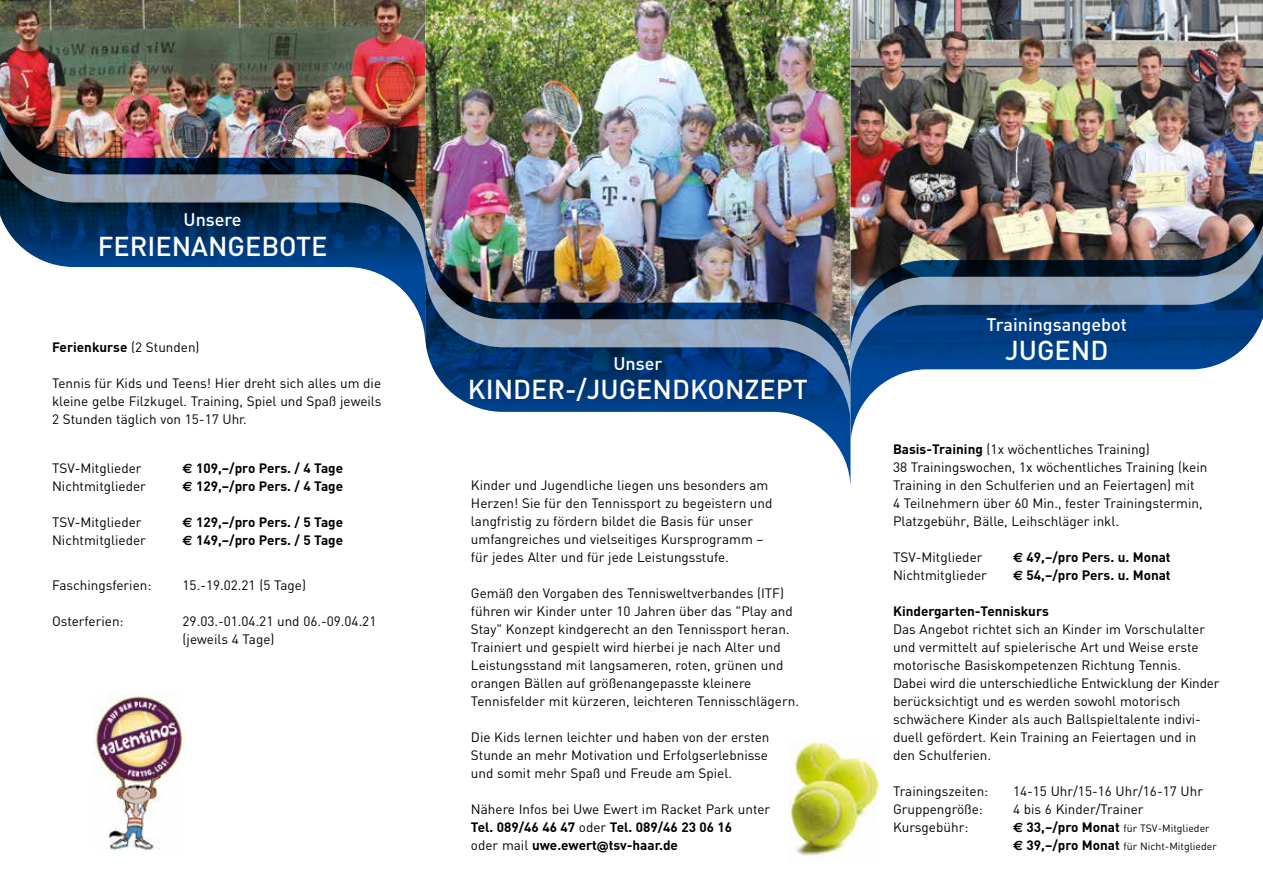
<style>
.page{position:relative;width:1263px;height:893px;background:#fff}
.page>*{position:absolute;margin:0;border:0;box-sizing:border-box;transform-origin:0 0}
.t1{font:500 27px "DIN";color:#fff}
.t2{font:500 18px "DIN";color:#fff}
.t3{font:13.5px/18px "DIN";color:#000}
.t4{font:700 13.5px "DIN";color:#000}
.t5{font:10.5px/18px "DIN";color:#000}
.s1{font-weight:400}
.s2{font-weight:700}
.s3{font-family:"Futura";font-weight:700}
.s4{font-weight:700;font-size:13.5px}
</style>
<div class="page">
<img style="left:789px;top:739px;width:90px;height:120px">
<img style="left:0;top:0;width:425px;height:80px">
<img style="left:0;top:80px;width:425px;height:258px">
<img style="left:0;top:97px;width:425px;height:183px">
<img style="left:425px;top:0;width:425px;height:225px">
<img style="left:425px;top:225px;width:425px;height:255px">
<img style="left:425px;top:242px;width:425px;height:183px">
<img style="left:850px;top:0;width:413px;height:183px">
<svg style="left:850px;top:183px;width:413px;height:264px"></svg>
<img style="left:850px;top:199px;width:413px;height:183px">
<img style="left:94px;top:696px;width:90px;height:154px">
<h2 class="t2" style="left:184px;top:208px;width:60px">Unsere</h2>
<h1 class="t1" style="left:98px;top:229px;width:231px">FERIENANGEBOTE</h1>
<p class="t4" style="left:52px;top:338px;width:149px">Ferienkurse <span class="s1">(2 Stunden)</span></p>
<p class="t3" style="left:52px;top:374px;width:331px;text-align:justify">Tennis für Kids und Teens! Hier dreht sich alles um die kleine gelbe Filzkugel. Training, Spiel und Spaß jeweils 2 Stunden täglich von 15-17 Uhr.</p>
<p class="t3" style="left:52px;top:459px;width:91px">TSV-Mitglieder</p>
<p class="t4" style="left:196px;top:460px;width:148px">109,–/pro Pers. / 4 Tage</p>
<p class="t3" style="left:52px;top:477px;width:95px">Nichtmitglieder</p>
<p class="t4" style="left:196px;top:478px;width:148px">129,–/pro Pers. / 4 Tage</p>
<p class="t3" style="left:52px;top:513px;width:91px">TSV-Mitglieder</p>
<p class="t4" style="left:196px;top:514px;width:148px">129,–/pro Pers. / 5 Tage</p>
<p class="t3" style="left:52px;top:531px;width:95px">Nichtmitglieder</p>
<p class="t4" style="left:196px;top:532px;width:148px">149,–/pro Pers. / 5 Tage</p>
<p class="t3" style="left:52px;top:576px;width:101px">Faschingsferien:</p>
<p class="t3" style="left:183px;top:576px;width:125px">15.-19.02.21 (5 Tage)</p>
<p class="t3" style="left:52px;top:612px;width:73px">Osterferien:</p>
<p class="t3" style="left:183px;top:612px;width:195px">29.03.-01.04.21 und 06.-09.04.21 (jeweils 4 Tage)</p>
<h2 class="t2" style="left:613px;top:352px;width:50px">Unser</h2>
<h1 class="t1" style="left:468px;top:372px;width:341px">KINDER-/JUGENDKONZEPT</h1>
<p class="t3" style="left:471px;top:476px;width:303px">Kinder und Jugendliche liegen uns besonders am Herzen! Sie für den Tennissport zu begeistern und langfristig zu fördern bildet die Basis für unser umfangreiches und vielseitiges Kursprogramm – für jedes Alter und für jede Leistungsstufe.</p>
<p class="t3" style="left:471px;top:584px;width:330px">Gemäß den Vorgaben des Tennisweltverbandes (ITF) führen wir Kinder unter 10 Jahren über das "Play and Stay" Konzept kindgerecht an den Tennissport heran.<br>Trainiert und gespielt wird hierbei je nach Alter und Leistungsstand mit langsameren, roten, grünen und orangen Bällen auf größenangepasste kleinere Tennisfelder mit kürzeren, leichteren Tennisschlägern.</p>
<p class="t3" style="left:471px;top:728px;width:300px;text-align:justify">Die Kids lernen leichter und haben von der ersten Stunde an mehr Motivation und Erfolgserlebnisse und somit mehr Spaß und Freude am Spiel.</p>
<p class="t3" style="left:471px;top:800px;width:301px">Nähere Infos bei Uwe Ewert im Racket Park unter<br><span class="s2">Tel. 089/46 46 47</span> oder <span class="s2">Tel. 089/46 23 06 16<br></span>oder mail <span class="s2">uwe.ewert</span><span class="s3">@</span><span class="s2">tsv-haar.de</span></p>
<h2 class="t2" style="left:986px;top:313px;width:142px">Trainingsangebot</h2>
<h1 class="t1" style="left:1005px;top:333px;width:105px">JUGEND</h1>
<p class="t3" style="left:893px;top:440px;width:316px"><span class="s2">Basis-Training</span> (1x wöchentliches Training)<br>38 Trainingswochen, 1x wöchentliches Training (kein Training in den Schulferien und an Feiertagen) mit<br>4 Teilnehmern über 60 Min., fester Trainingstermin, Platzgebühr, Bälle, Leihschläger inkl.</p>
<p class="t3" style="left:893px;top:548px;width:91px">TSV-Mitglieder</p>
<p class="t4" style="left:1026px;top:549px;width:146px">49,–/pro Pers. u. Monat</p>
<p class="t3" style="left:893px;top:566px;width:95px">Nichtmitglieder</p>
<p class="t4" style="left:1026px;top:567px;width:146px">54,–/pro Pers. u. Monat</p>
<p class="t4" style="left:893px;top:603px;width:157px">Kindergarten-Tenniskurs</p>
<p class="t3" style="left:893px;top:620px;width:328px">Das Angebot richtet sich an Kinder im Vorschulalter und vermittelt auf spielerische Art und Weise erste motorische Basiskompetenzen Richtung Tennis.<br>Dabei wird die unterschiedliche Entwicklung der Kinder berücksichtigt und es werden sowohl motorisch schwächere Kinder als auch Ballspieltalente indivi&shy;duell gefördert. Kein Training an Feiertagen und in den Schulferien.</p>
<p class="t3" style="left:893px;top:782px;width:97px">Trainingszeiten:</p>
<p class="t3" style="left:1013px;top:782px;width:191px">14-15 Uhr/15-16 Uhr/16-17 Uhr</p>
<p class="t3" style="left:893px;top:800px;width:91px">Gruppengröße:</p>
<p class="t3" style="left:1013px;top:800px;width:132px">4 bis 6 Kinder/Trainer</p>
<p class="t3" style="left:893px;top:818px;width:77px">Kursgebühr:</p>
<p class="t5" style="left:1026px;top:819px;width:192px"><span class="s4">33,–/pro Monat</span> für TSV-Mitglieder<br><span class="s4">39,–/pro Monat</span> für Nicht-Mitglieder</p>
</div>
